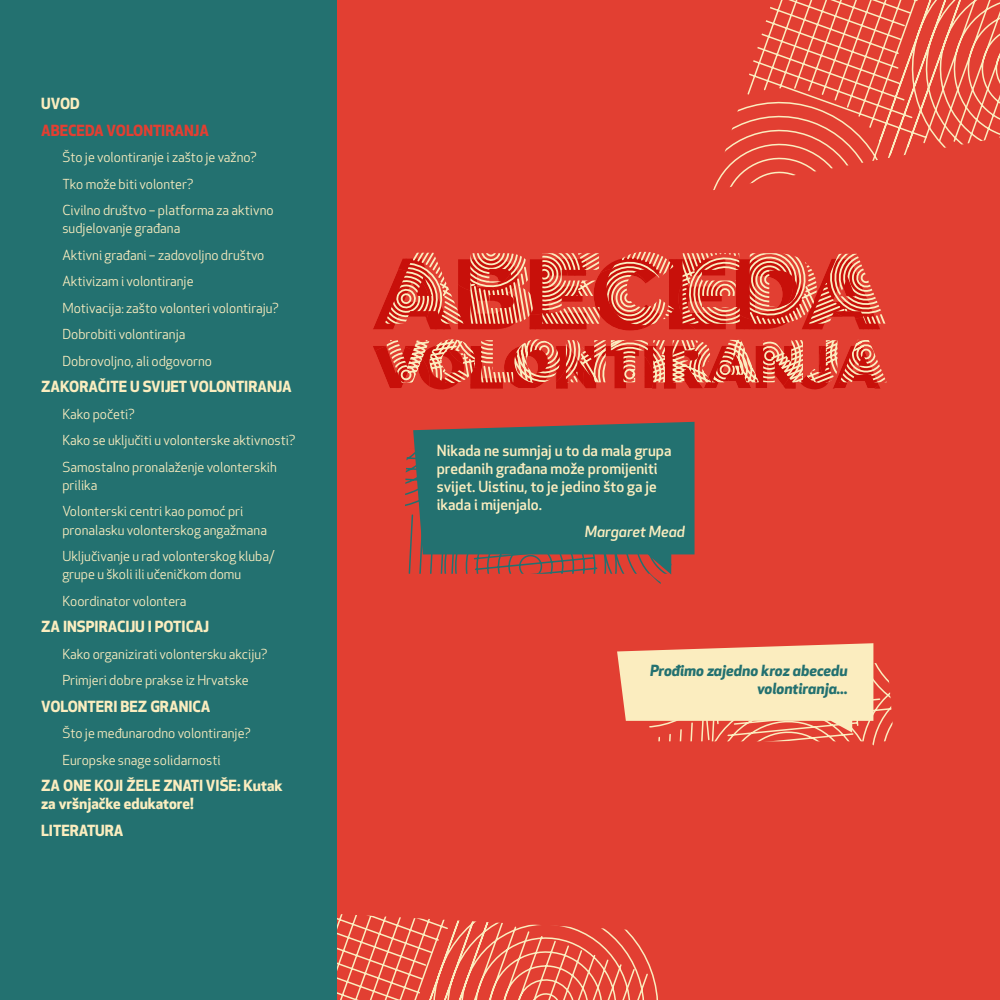
<style>
.page{position:relative;width:1000px;height:1000px;background:#fff}
.page>*{position:absolute;margin:0;border:0;box-sizing:border-box;transform-origin:0 0}
.t1{font:700 15px/18px "Apex New";color:#fbedbf}
.t2{font:500 15px/18px "Apex New";color:#fbedbf}
.t3{font:italic 700 15px/18px "Apex New";color:#237170;text-align:right}
.t4{font:700 15px "Apex New";color:#e23f32}
.t5{font:italic 500 15px "Apex New";color:#fbedbf}
.t6{font:13.5px/26.5px "Apex New";color:#fbedbf}
</style>
<div class="page">
<div style="left:288px;top:0;width:711px;height:999px;background:#e23f32"></div>
<svg style="left:713px;top:0;width:286px;height:190px"></svg>
<svg style="left:337px;top:914px;width:321px;height:85px"></svg>
<div style="left:0;top:0;width:337px;height:999px;background:#237170"></div>
<svg style="left:617px;top:643px;width:275px;height:103px"></svg>
<svg style="left:405px;top:454px;width:267px;height:129px"></svg>
<svg style="left:413px;top:421px;width:281px;height:153px;background:#3e6967"></svg>
<svg style="left:373px;top:252px;width:513px;height:78px"></svg>
<svg style="left:373px;top:339px;width:513px;height:50px"></svg>
<p class="t1" style="left:41px;top:94px;width:40px">UVOD</p>
<p class="t4" style="left:41px;top:119px;width:169px">ABECEDA VOLONTIRANJA</p>
<p class="t6" style="left:62px;top:144px;width:213px">Što je volontiranje i zašto je važno?<br>Tko može biti volonter?<br>Civilno društvo – platforma za aktivno</p>
<p class="t6" style="left:62px;top:215px;width:218px">sudjelovanje građana<br>Aktivni građani – zadovoljno društvo<br>Aktivizam i volontiranje<br>Motivacija: zašto volonteri volontiraju?<br>Dobrobiti volontiranja<br>Dobrovoljno, ali odgovorno</p>
<p class="t1" style="left:41px;top:377px;width:252px">ZAKORAČITE U SVIJET VOLONTIRANJA</p>
<p class="t6" style="left:62px;top:400px;width:234px">Kako početi?<br>Kako se uključiti u volonterske aktivnosti?<br>Samostalno pronalaženje volonterskih</p>
<p class="t6" style="left:62px;top:471px;width:182px">prilika<br>Volonterski centri kao pomoć pri</p>
<p class="t6" style="left:62px;top:516px;width:213px">pronalasku volonterskog angažmana<br>Uključivanje u rad volonterskog kluba/</p>
<p class="t6" style="left:62px;top:560px;width:180px">grupe u školi ili učeničkom domu<br>Koordinator volontera</p>
<p class="t1" style="left:41px;top:616px;width:169px">ZA INSPIRACIJU I POTICAJ</p>
<p class="t6" style="left:62px;top:640px;width:206px">Kako organizirati volontersku akciju?<br>Primjeri dobre prakse iz Hrvatske</p>
<p class="t1" style="left:41px;top:696px;width:171px">VOLONTERI BEZ GRANICA</p>
<p class="t6" style="left:62px;top:719px;width:190px">Što je međunarodno volontiranje?<br>Europske snage solidarnosti</p>
<p class="t1" style="left:41px;top:775px;width:243px">ZA ONE KOJI ŽELE ZNATI VIŠE: Kutak za vršnjačke edukatore!</p>
<p class="t1" style="left:41px;top:820px;width:84px">LITERATURA</p>
<p class="t2" style="left:436px;top:441px;width:236px">Nikada ne sumnjaj u to da mala grupa predanih građana može promijeniti svijet. Uistinu, to je jedino što ga je ikada i mijenjalo.</p>
<p class="t5" style="left:584px;top:521px;width:102px">Margaret Mead</p>
<p class="t3" style="left:650px;top:660px;width:199px">Prođimo zajedno kroz abecedu volontiranja...</p>
</div>
